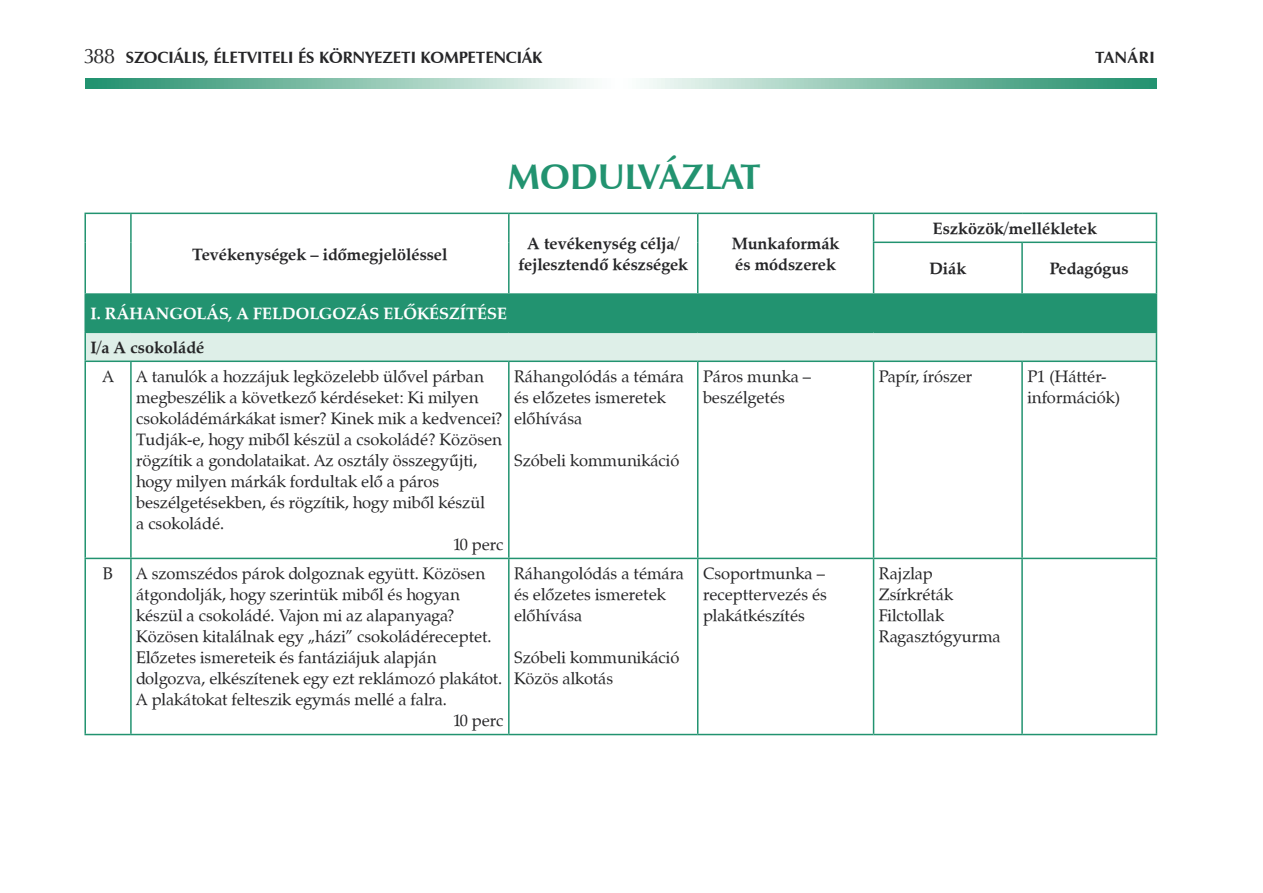
<style>
.page{position:relative;width:1263px;height:893px;background:#fff}
.page>*{position:absolute;margin:0;border:0;box-sizing:border-box;transform-origin:0 0}
.t1{font:700 36px "Zapf Humanist 601 PFL";color:#229370}
.t2{font:16.5px/21px "Zapf Calligraphic 801 PFL";color:#262628}
.t3{font:700 16.5px/21px "Zapf Calligraphic 801 PFL";color:#262628;text-align:center}
.t4{font:700 16.5px "Zapf Humanist 601 PFL";color:#262628}
.t5{font:700 16.5px/33.6px "Zapf Calligraphic 801 PFL";color:#fff}
.s1{font-weight:400;font-size:21px}
.s2{color:#262628}
</style>
<div class="page">
<svg style="left:85px;top:78px;width:1072px;height:11px"></svg>
<div style="left:85px;top:294px;width:1071px;height:38px;background:#229370"></div>
<div style="left:85px;top:332px;width:1071px;height:29px;background:#deefe8"></div>
<hr style="left:84px;top:213px;width:47px;height:1px;background:#229370">
<hr style="left:84px;top:214px;width:2px;height:28px;background:#229370">
<hr style="left:131px;top:213px;width:378px;height:1px;background:#229370">
<hr style="left:130px;top:214px;width:2px;height:28px;background:#229370">
<hr style="left:509px;top:213px;width:189px;height:1px;background:#229370">
<hr style="left:508px;top:214px;width:2px;height:28px;background:#229370">
<hr style="left:698px;top:213px;width:175px;height:1px;background:#229370">
<svg style="left:697px;top:214px;width:1px;height:28px"></svg>
<hr style="left:873px;top:213px;width:149px;height:1px;background:#229370">
<svg style="left:873px;top:214px;width:1px;height:28px"></svg>
<hr style="left:1022px;top:213px;width:135px;height:1px;background:#229370">
<svg style="left:1156px;top:214px;width:1px;height:28px"></svg>
<hr style="left:84px;top:242px;width:2px;height:51px;background:#229370">
<hr style="left:130px;top:242px;width:2px;height:51px;background:#229370">
<hr style="left:508px;top:242px;width:2px;height:51px;background:#229370">
<hr style="left:697px;top:242px;width:1px;height:51px;background:#229370">
<hr style="left:873px;top:242px;width:149px;height:1px;background:#229370">
<hr style="left:873px;top:243px;width:1px;height:50px;background:#229370">
<hr style="left:1022px;top:242px;width:135px;height:1px;background:#229370">
<hr style="left:1021px;top:243px;width:2px;height:50px;background:#229370">
<hr style="left:1156px;top:243px;width:1px;height:50px;background:#229370">
<hr style="left:84px;top:293px;width:47px;height:2px;background:#229370">
<hr style="left:84px;top:295px;width:2px;height:37px;background:#229370">
<hr style="left:131px;top:293px;width:378px;height:2px;background:#229370">
<hr style="left:509px;top:293px;width:189px;height:2px;background:#229370">
<hr style="left:698px;top:293px;width:175px;height:2px;background:#229370">
<hr style="left:873px;top:293px;width:149px;height:2px;background:#229370">
<hr style="left:1022px;top:293px;width:135px;height:2px;background:#229370">
<hr style="left:1156px;top:295px;width:1px;height:37px;background:#229370">
<hr style="left:84px;top:332px;width:47px;height:1px;background:#229370">
<hr style="left:84px;top:333px;width:2px;height:28px;background:#229370">
<hr style="left:131px;top:332px;width:378px;height:1px;background:#229370">
<hr style="left:509px;top:332px;width:189px;height:1px;background:#229370">
<hr style="left:698px;top:332px;width:175px;height:1px;background:#229370">
<hr style="left:873px;top:332px;width:149px;height:1px;background:#229370">
<hr style="left:1022px;top:332px;width:135px;height:1px;background:#229370">
<svg style="left:1156px;top:333px;width:1px;height:28px"></svg>
<hr style="left:84px;top:361px;width:47px;height:1px;background:#229370">
<hr style="left:84px;top:362px;width:2px;height:196px;background:#229370">
<hr style="left:131px;top:361px;width:378px;height:1px;background:#229370">
<hr style="left:130px;top:362px;width:2px;height:196px;background:#229370">
<hr style="left:509px;top:361px;width:189px;height:1px;background:#229370">
<hr style="left:508px;top:362px;width:2px;height:196px;background:#229370">
<hr style="left:698px;top:361px;width:175px;height:1px;background:#229370">
<hr style="left:697px;top:362px;width:1px;height:196px;background:#229370">
<hr style="left:873px;top:361px;width:149px;height:1px;background:#229370">
<hr style="left:873px;top:362px;width:1px;height:196px;background:#229370">
<hr style="left:1022px;top:361px;width:135px;height:1px;background:#229370">
<hr style="left:1021px;top:362px;width:2px;height:196px;background:#229370">
<hr style="left:1156px;top:362px;width:1px;height:196px;background:#229370">
<hr style="left:84px;top:558px;width:47px;height:1px;background:#229370">
<hr style="left:84px;top:559px;width:2px;height:175px;background:#229370">
<hr style="left:131px;top:558px;width:378px;height:1px;background:#229370">
<hr style="left:130px;top:559px;width:2px;height:175px;background:#229370">
<hr style="left:509px;top:558px;width:189px;height:1px;background:#229370">
<hr style="left:508px;top:559px;width:2px;height:175px;background:#229370">
<hr style="left:698px;top:558px;width:175px;height:1px;background:#229370">
<hr style="left:697px;top:559px;width:1px;height:175px;background:#229370">
<hr style="left:873px;top:558px;width:149px;height:1px;background:#229370">
<hr style="left:873px;top:559px;width:1px;height:175px;background:#229370">
<hr style="left:1022px;top:558px;width:135px;height:1px;background:#229370">
<hr style="left:1021px;top:559px;width:2px;height:175px;background:#229370">
<hr style="left:1156px;top:559px;width:1px;height:175px;background:#229370">
<hr style="left:84px;top:734px;width:47px;height:1px;background:#229370">
<hr style="left:131px;top:734px;width:378px;height:1px;background:#229370">
<hr style="left:509px;top:734px;width:189px;height:1px;background:#229370">
<hr style="left:698px;top:734px;width:175px;height:1px;background:#229370">
<hr style="left:873px;top:734px;width:149px;height:1px;background:#229370">
<hr style="left:1022px;top:734px;width:135px;height:1px;background:#229370">
<p class="t4" style="left:83px;top:47px;width:460px"><span class="s1">388</span> SZOCIÁLIS, ÉLETVITELI ÉS KÖRNYEZETI KOMPETENCIÁK</p>
<p class="t4" style="left:1095px;top:47px;width:61px">TANÁRI</p>
<p class="t1" style="left:508px;top:154px;width:254px">MODULVÁZLAT</p>
<p class="t3" style="left:192px;top:243px;width:257px">Tevékenységek – időmegjelöléssel</p>
<p class="t3" style="left:518px;top:233px;width:171px">A tevékenység célja/ fejlesztendő készségek</p>
<p class="t3" style="left:732px;top:233px;width:109px;text-align:left">Munkaformák és módszerek</p>
<p class="t3" style="left:933px;top:218px;width:166px">Eszközök/mellékletek</p>
<p class="t3" style="left:929px;top:258px;width:38px">Diák</p>
<p class="t3" style="left:1050px;top:258px;width:80px">Pedagógus</p>
<p class="t5" style="left:90px;top:297px;width:418px">I. RÁHANGOLÁS, A FELDOLGOZÁS ELŐKÉSZÍTÉSE<br><span class="s2">I/a A csokoládé</span></p>
<p class="t2" style="left:102px;top:366px;width:13px">A</p>
<p class="t2" style="left:136px;top:366px;width:349px">A tanulók a hozzájuk legközelebb ülôvel párban</p>
<p class="t2" style="left:136px;top:387px;width:344px">megbeszélik a következô kérdéseket: Ki milyen</p>
<p class="t2" style="left:136px;top:408px;width:368px">csokoládémárkákat ismer? Kinek mik a kedvencei?</p>
<p class="t2" style="left:136px;top:429px;width:367px">Tudják-e, hogy mibôl készül a csokoládé? Közösen</p>
<p class="t2" style="left:136px;top:450px;width:343px">rögzítik a gondolataikat. Az osztály összegyûjti,</p>
<p class="t2" style="left:136px;top:471px;width:305px">hogy milyen márkák fordultak elô a páros</p>
<p class="t2" style="left:136px;top:492px;width:350px">beszélgetésekben, és rögzítik, hogy mibôl készül</p>
<p class="t2" style="left:136px;top:513px;width:90px">a csokoládé.</p>
<p class="t2" style="left:453px;top:534px;width:52px">10 perc</p>
<p class="t2" style="left:103px;top:563px;width:12px">B</p>
<p class="t2" style="left:136px;top:563px;width:351px">A szomszédos párok dolgoznak együtt. Közösen</p>
<p class="t2" style="left:136px;top:584px;width:325px">átgondolják, hogy szerintük mibôl és hogyan</p>
<p class="t2" style="left:136px;top:605px;width:320px">készül a csokoládé. Vajon mi az alapanyaga?</p>
<p class="t2" style="left:136px;top:626px;width:357px">Közösen kitalálnak egy „házi” csokoládéreceptet.</p>
<p class="t2" style="left:136px;top:647px;width:302px">Elôzetes ismereteik és fantáziájuk alapján</p>
<p class="t2" style="left:136px;top:668px;width:368px">dolgozva, elkészítenek egy ezt reklámozó plakátot.</p>
<p class="t2" style="left:136px;top:689px;width:312px">A plakátokat felteszik egymás mellé a falra.</p>
<p class="t2" style="left:453px;top:710px;width:52px">10 perc</p>
<p class="t2" style="left:514px;top:366px;width:171px">Ráhangolódás a témára és elôzetes ismeretek elôhívása</p>
<p class="t2" style="left:514px;top:450px;width:167px">Szóbeli kommunikáció</p>
<p class="t2" style="left:514px;top:563px;width:171px">Ráhangolódás a témára és elôzetes ismeretek elôhívása</p>
<p class="t2" style="left:514px;top:647px;width:167px">Szóbeli kommunikáció<br>Közös alkotás</p>
<p class="t2" style="left:703px;top:366px;width:110px">Páros munka – beszélgetés</p>
<p class="t2" style="left:879px;top:366px;width:95px">Papír, írószer</p>
<p class="t2" style="left:1027px;top:366px;width:94px">P1 (Háttér&shy;információk)</p>
<p class="t2" style="left:703px;top:563px;width:125px">Csoportmunka – recepttervezés és plakátkészítés</p>
<p class="t2" style="left:879px;top:563px;width:123px">Rajzlap<br>Zsírkréták<br>Filctollak<br>Ragasztógyurma</p>
</div>
